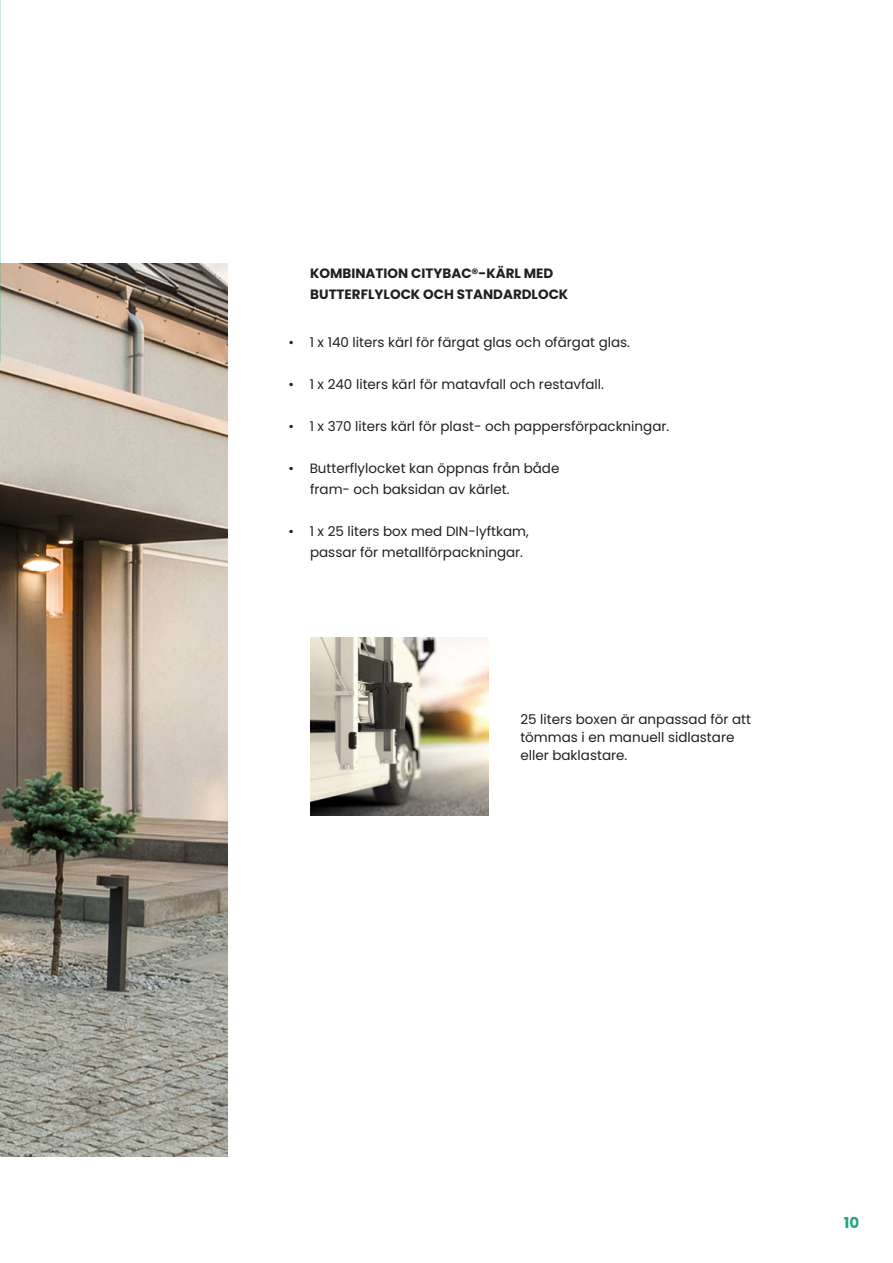
<style>
.page{position:relative;width:893px;height:1263px;background:#fff}
.page>*{position:absolute;margin:0;border:0;box-sizing:border-box;transform-origin:0 0}
.t1{font:700 15px "Poppins";color:#21a774}
.Poppins_11{font:13.5px/21px "Poppins";color:#231f20}
.Poppins_9{font:13.5px/18px "Poppins";color:#231f20}
.t2{font:700 13.5px/21px "Poppins";color:#231f20}
</style>
<div class="page">
<img style="left:0;top:264px;width:227px;height:888px">
<img style="left:311px;top:638px;width:177px;height:177px">
<p class="t2" style="left:310px;top:263px;width:260px">KOMBINATION CITYBAC®-KÄRL MED<br>BUTTERFLYLOCK OCH STANDARDLOCK</p>
<p class="Poppins_11" style="left:288px;top:332px;width:343px">• 1 x 140 liters kärl för färgat glas och ofärgat glas.</p>
<p class="Poppins_11" style="left:288px;top:374px;width:317px">• 1 x 240 liters kärl för matavfall och restavfall.</p>
<p class="Poppins_11" style="left:288px;top:416px;width:382px">• 1 x 370 liters kärl för plast- och pappersförpackningar.</p>
<p class="Poppins_11" style="left:310px;top:458px;width:251px;text-indent:-22px">• Butterflylocket kan öppnas från både fram- och baksidan av kärlet.</p>
<p class="Poppins_11" style="left:310px;top:521px;width:220px;text-indent:-22px">• 1 x 25 liters box med DIN-lyftkam, passar för metallförpackningar.</p>
<p class="Poppins_9" style="left:520px;top:711px;width:232px">25 liters boxen är anpassad för att tömmas i en manuell sidlastare</p>
<p class="Poppins_9" style="left:520px;top:747px;width:109px">eller baklastare.</p>
<p class="t1" style="left:844px;top:1214px;width:17px">10</p>
</div>
